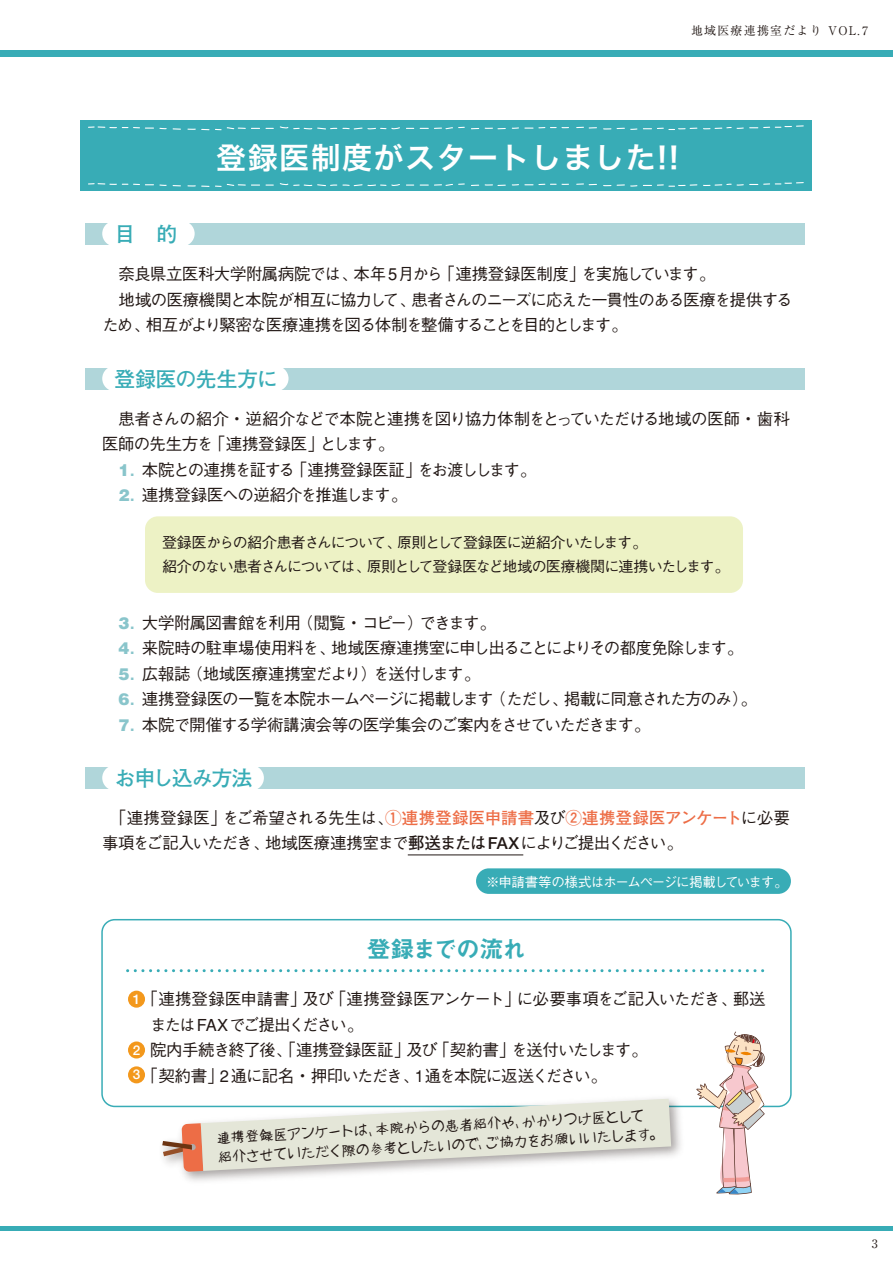
<style>
.page{position:relative;width:893px;height:1263px;background:#fff}
.page>*{position:absolute;margin:0;border:0;box-sizing:border-box;transform-origin:0 0}
.t1{font:30px "Hira Kaku Pro W6";letter-spacing:.05em;color:#fff}
.t2{font:24px "Midashi Go MB31";letter-spacing:-.06em;color:#38acb6}
.t3{font:700 21px "Futo Go B101";letter-spacing:-.02em;color:#38acb6}
.t4{font:700 21px "Futo Go B101";letter-spacing:-.07em;color:#38acb6}
.t5{font:700 21px "Futo Go B101";letter-spacing:-.05em;color:#38acb6}
.t6{font:500 16.5px/25.5px "Gothic BBB";letter-spacing:-.06em;color:#221815}
.t7{font:500 16.5px "Gothic BBB";letter-spacing:-.025em;color:#221815}
.t8{font:500 16.5px "Gothic BBB";letter-spacing:-.09em;color:#221815}
.t9{font:500 16.5px "Gothic BBB";letter-spacing:-.03em;color:#221815}
.t10{font:500 16.5px "Gothic BBB";letter-spacing:-.04em;color:#221815}
.t11{font:500 16.5px "Gothic BBB";letter-spacing:-.13em;color:#221815}
.t12{font:500 15px/24px "Gothic BBB";letter-spacing:-.07em;color:#221815}
.t13{font:13.5px/19.5px "mikachan P";color:#221815}
.t14{font:500 13.5px "Gothic BBB";letter-spacing:-.065em;color:#fff}
.t15{font:700 13.5px/24.9px "Futo Go B101";color:#fff}
.t16{font:12px "Ryumin";letter-spacing:.1em;color:#221815}
.s1{font-family:"Helvetica";font-weight:900;color:#89c5cb}
.s2{color:#89c5cb}
.s3{font-family:"Futo Go B101";font-weight:700;color:#ed6d46}
.s4{font-family:"Futo Go B101";font-weight:700}
</style>
<div class="page">
<div style="left:0;top:1226px;width:893px;height:5px;background:#38acb6"></div>
<div style="left:0;top:51px;width:893px;height:6px;background:#38acb6"></div>
<div style="left:101px;top:919px;width:691px;height:188px;border:2px solid #38acb6;border-radius:13px"></div>
<div style="left:145px;top:516px;width:598px;height:77px;background:#edf2c5;border-radius:13px"></div>
<svg style="left:128px;top:969px;width:637px;height:3px"></svg>
<div style="left:81px;top:120px;width:731px;height:71px;background:#38acb6"></div>
<svg style="left:88px;top:183px;width:79px;height:3px"></svg>
<svg style="left:187px;top:185px;width:22px;height:2px"></svg>
<svg style="left:215px;top:184px;width:45px;height:3px"></svg>
<svg style="left:512px;top:184px;width:57px;height:2px"></svg>
<svg style="left:485px;top:184px;width:21px;height:2px"></svg>
<svg style="left:643px;top:184px;width:54px;height:3px"></svg>
<svg style="left:617px;top:184px;width:20px;height:3px"></svg>
<svg style="left:576px;top:183px;width:21px;height:2px"></svg>
<svg style="left:420px;top:183px;width:45px;height:3px"></svg>
<svg style="left:280px;top:183px;width:120px;height:3px"></svg>
<svg style="left:703px;top:182px;width:101px;height:4px"></svg>
<svg style="left:88px;top:126px;width:79px;height:3px"></svg>
<svg style="left:173px;top:128px;width:8px;height:2px"></svg>
<svg style="left:187px;top:129px;width:22px;height:1px"></svg>
<svg style="left:215px;top:127px;width:45px;height:3px"></svg>
<svg style="left:512px;top:127px;width:57px;height:2px"></svg>
<svg style="left:485px;top:128px;width:21px;height:1px"></svg>
<svg style="left:643px;top:128px;width:54px;height:2px"></svg>
<svg style="left:617px;top:128px;width:20px;height:2px"></svg>
<svg style="left:576px;top:127px;width:21px;height:2px"></svg>
<svg style="left:420px;top:127px;width:45px;height:2px"></svg>
<svg style="left:280px;top:126px;width:120px;height:3px"></svg>
<svg style="left:703px;top:125px;width:101px;height:4px"></svg>
<div style="left:85px;top:223px;width:720px;height:21px;background:#b0d6da"></div>
<div style="left:102px;top:221px;width:93px;height:25px;background:#fff;border-radius:13px"></div>
<div style="left:85px;top:368px;width:720px;height:21px;background:#b0d6da"></div>
<div style="left:102px;top:366px;width:187px;height:25px;background:#fff;border-radius:13px"></div>
<div style="left:85px;top:767px;width:720px;height:21px;background:#b0d6da"></div>
<div style="left:102px;top:765px;width:162px;height:26px;background:#fff;border-radius:13px"></div>
<div style="left:128px;top:991px;width:17px;height:17px;background:#f3981c;border-radius:50%"></div>
<div style="left:128px;top:1041px;width:17px;height:17px;background:#f3981c;border-radius:50%"></div>
<div style="left:128px;top:1066px;width:17px;height:17px;background:#f3981c;border-radius:50%"></div>
<hr style="left:408px;top:854px;width:115px;height:1px;background:#221815">
<div style="left:476px;top:868px;width:315px;height:26px;background:#38acb6;border-radius:13px"></div>
<svg style="left:696px;top:1031px;width:69px;height:164px"></svg>
<img style="left:154px;top:1098px;width:534px;height:83px">
<svg style="left:162px;top:1099px;width:509px;height:73px"></svg>
<p class="t16" style="left:691px;top:23px;width:178px">地域医療連携室だより VOL.7</p>
<p class="t5" style="left:115px;top:222px;width:64px">目　的</p>
<p class="t1" style="left:216px;top:130px;width:464px">登録医制度がスタートしました!!</p>
<p class="t6" style="left:102px;top:262px;width:692px">　奈良県立医科大学附属病院では、本年 5月から「連携登録医制度」を実施しています。<br>　地域の医療機関と本院が相互に協力して、患者さんのニーズに応えた一貫性のある医療を提供するため、相互がより緊密な医療連携を図る体制を整備することを目的とします。</p>
<p class="t3" style="left:115px;top:367px;width:165px">登録医の先生方に</p>
<p class="t6" style="left:102px;top:406px;width:689px">　患者さんの紹介・逆紹介などで本院と連携を図り協力体制をとっていただける地域の医師・歯科</p>
<p class="t9" style="left:102px;top:435px;width:294px">医師の先生方を「連携登録医」とします。</p>
<p class="t8" style="left:119px;top:460px;width:419px"><span class="s1">1</span><span class="s2">．</span>本院との連携を証する「連携登録医証」をお渡しします。</p>
<p class="t10" style="left:119px;top:486px;width:290px"><span class="s1">2</span><span class="s2">．</span>連携登録医への逆紹介を推進します。</p>
<p class="t12" style="left:162px;top:531px;width:569px">登録医からの紹介患者さんについて、原則として登録医に逆紹介いたします。<br>紹介のない患者さんについては、原則として登録医など地域の医療機関に連携いたします。</p>
<p class="t6" style="left:119px;top:610px;width:640px"><span class="s1">3</span><span class="s2">．</span>大学附属図書館を利用（閲覧・コピー）できます。<br><span class="s1">4</span><span class="s2">．</span>来院時の駐車場使用料を、地域医療連携室に申し出ることによりその都度免除します。<span class="s1">5</span><span class="s2">．</span>広報誌（地域医療連携室だより）を送付します。<br><span class="s1">6</span><span class="s2">．</span>連携登録医の一覧を本院ホームページに掲載します（ただし、掲載に同意された方のみ）。<span class="s1">7</span><span class="s2">．</span>本院で開催する学術講演会等の医学集会のご案内をさせていただきます。</p>
<p class="t4" style="left:115px;top:766px;width:139px">お申し込み方法</p>
<p class="t6" style="left:102px;top:805px;width:690px">　「連携登録医」をご希望される先生は、<span class="s3">①連携登録医申請書</span>及び<span class="s3">②連携登録医アンケート</span>に必要事項をご記入いただき、地域医療連携室まで<span class="s4">郵送またはFAX</span>によりご提出ください。</p>
<p class="t14" style="left:486px;top:874px;width:303px">※申請書等の様式はホームページに掲載しています。</p>
<p class="t2" style="left:367px;top:934px;width:161px">登録までの流れ</p>
<p class="t15" style="left:133px;top:986px;width:9px">1</p>
<p class="t15" style="left:133px;top:1037px;width:9px">2<br>3</p>
<p class="t7" style="left:142px;top:989px;width:625px">「連携登録医申請書」及び「連携登録医アンケート」に必要事項をご記入いただき、郵送</p>
<p class="t11" style="left:150px;top:1015px;width:215px">または FAX でご提出ください。</p>
<p class="t6" style="left:150px;top:1038px;width:499px">院内手続き終了後、「連携登録医証」及び「契約書」を送付いたします。</p>
<p class="t6" style="left:142px;top:1063px;width:467px">「契約書」2 通に記名・押印いただき、1通を本院に返送ください。</p>
<p class="t13" style="left:217px;top:1128px;width:439px;rotate:-3deg">連携登録医アンケートは、本院からの患者紹介や、かかりつけ医として紹介させていただく際の参考としたいので、ご協力をお願いいたします。</p>
<p class="t16" style="left:872px;top:1236px;width:7px">3</p>
</div>
